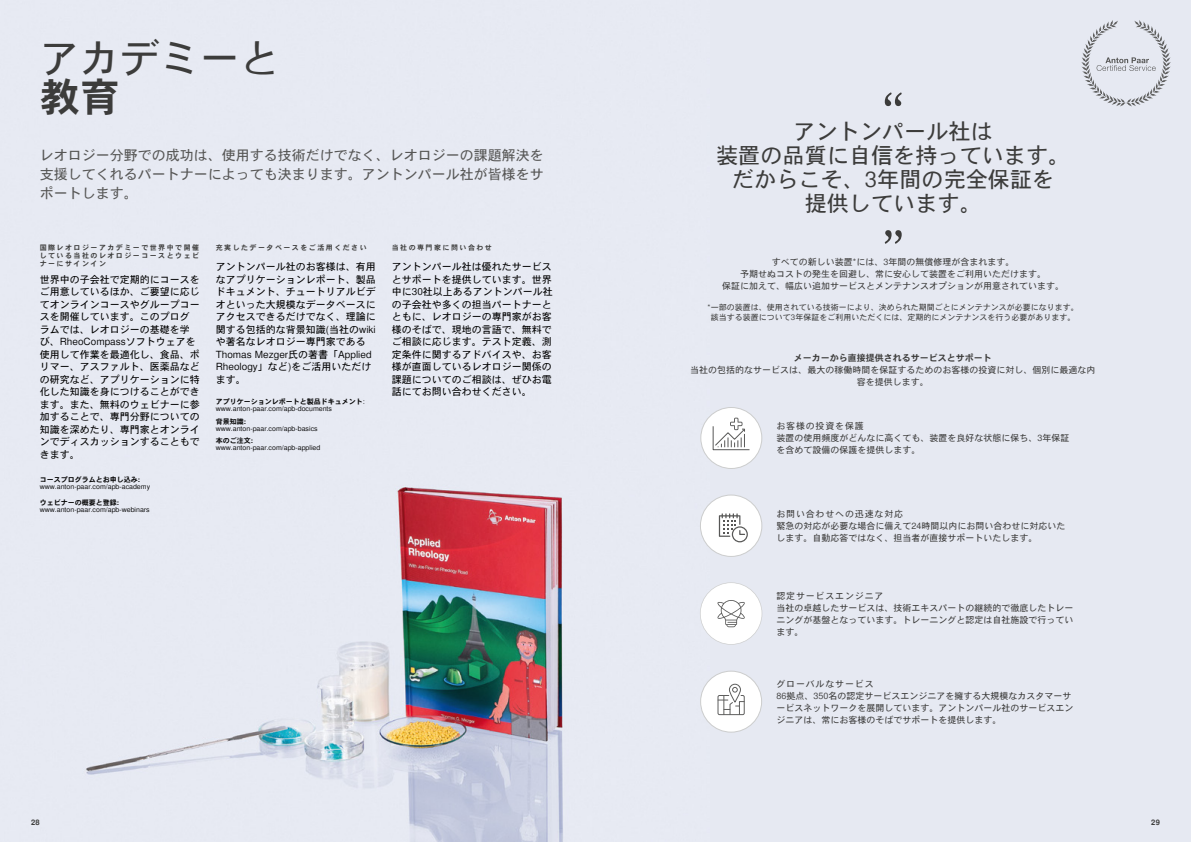
<style>
.page{position:relative;width:1191px;height:842px;background:#e6e9f2}
.page>*{position:absolute;margin:0;border:0;box-sizing:border-box;transform-origin:0 0}
.t1{font:40px "URW Heisei Gothic";color:#3c3c3b}
.t2{font:700 40px "URW Heisei Gothic";color:#3c3c3b}
.t3{font:22.1px/24px "URW Heisei Gothic";color:#3c3c3b;text-align:center}
.t4{font:14px/19px "URW Heisei Gothic";color:#575756;text-align:justify}
.t5{font:10px/12.5px "URW Heisei Gothic";color:#000}
.t6{font:9px/12px "URW Heisei Gothic";color:#3c3c3b}
.t7{font:700 9px "URW Heisei Gothic";color:#3c3c3b}
.t8{font:8px/9.6px "URW Heisei Gothic";color:#3c3c3b;text-align:center}
.t9{font:700 8px "URW Heisei Gothic";color:#3c3c3b}
.t10{font:7px/7px "URW Heisei Gothic";color:#000}
.t11{font:700 7px/8px "URW Heisei Gothic";letter-spacing:.21em;color:#3c3c3b;text-align:justify}
.t12{font:700 7px "URW Heisei Gothic";color:#000}
.s1{font-weight:700}
</style>
<div class="page">
<img style="left:86px;top:418px;width:623px;height:424px">
<svg style="left:884px;top:92px;width:17px;height:14px"></svg>
<svg style="left:884px;top:230px;width:17px;height:14px"></svg>
<svg style="left:1081px;top:20px;width:89px;height:87px"></svg>
<div style="left:701px;top:407px;width:61px;height:61px;background:#fff;border-radius:50%"></div>
<div style="left:700px;top:407px;width:62px;height:62px;border:1px solid #cccdcd;border-radius:50%"></div>
<svg style="left:712px;top:418px;width:38px;height:32px"></svg>
<div style="left:700px;top:495px;width:62px;height:61px;background:#fff;border-radius:50%"></div>
<div style="left:700px;top:495px;width:62px;height:62px;border:1px solid #cccdcd;border-radius:50%"></div>
<svg style="left:719px;top:513px;width:29px;height:29px"></svg>
<svg style="left:700px;top:582px;width:62px;height:63px"></svg>
<div style="left:700px;top:671px;width:61px;height:61px;background:#fff;border-radius:50%"></div>
<div style="left:700px;top:671px;width:62px;height:61px;border:1px solid #cccdcd;border-radius:50%"></div>
<div style="left:717px;top:695px;width:27px;height:20px;border:1px solid #5e5e5d"></div>
<div style="left:729px;top:684px;width:12px;height:19px;border:1px solid #5e5e5d;border-radius:6px"></div>
<svg style="left:718px;top:687px;width:27px;height:28px"></svg>
<h1 class="t1" style="left:40px;top:29px;width:241px">アカデミーと</h1>
<h1 class="t2" style="left:40px;top:75px;width:81px">教育</h1>
<h3 class="t4" style="left:40px;top:145px;width:505px">レオロジー分野での成功は、使用する技術だけでなく、レオロジーの課題解決を支援してくれるパートナーによっても決まります。アントンパール社が皆様をサポートします。</h3>
<p class="t11" style="left:40px;top:244px;width:161px">国際レオロジーアカデミーで世界中で開催している当社のレオロジーコースとウェビナーにサインイン</p>
<p class="t5" style="left:40px;top:272px;width:161px">世界中の子会社で定期的にコースをご用意しているほか、ご要望に応じてオンラインコースやグループコースを開催しています。このプログラムでは、レオロジーの基礎を学び、RheoCompassソフトウェアを使用して作業を最適化し、食品、ポリマー、アスファルト、医薬品などの研究など、アプリケーションに特化した知識を身につけることができます。また、無料のウェビナーに参加することで、専門分野についての知識を深めたり、専門家とオンラインでディスカッションすることもできます。</p>
<p class="t12" style="left:40px;top:476px;width:102px">コースプログラムとお申し込み:</p>
<p class="t10" style="left:40px;top:483px;width:112px">www.anton-paar.com/apb-academy</p>
<p class="t12" style="left:40px;top:498px;width:81px">ウェビナーの概要と登録:</p>
<p class="t10" style="left:40px;top:505px;width:112px">www.anton-paar.com/apb-webinars</p>
<p class="t11" style="left:216px;top:244px;width:152px">充実したデータベースをご活用ください</p>
<p class="t5" style="left:216px;top:260px;width:161px">アントンパール社のお客様は、有用なアプリケーションレポート、製品ドキュメント、チュートリアルビデオといった大規模なデータベースにアクセスできるだけでなく、理論に関する包括的な背景知識(当社のwikiや著名なレオロジー専門家である<br>Thomas Mezger氏の著書「Applied<br>Rheology」など)をご活用いただけます。</p>
<p class="t10" style="left:216px;top:398px;width:150px"><span class="s1">アプリケーションレポートと製品ドキュメント</span>: www.anton-paar.com/apb-documents</p>
<p class="t12" style="left:216px;top:417px;width:32px">背景知識:</p>
<p class="t10" style="left:216px;top:424px;width:103px">www.anton-paar.com/apb-basics</p>
<p class="t12" style="left:216px;top:437px;width:39px">本のご注文:</p>
<p class="t10" style="left:216px;top:444px;width:106px">www.anton-paar.com/apb-applied</p>
<p class="t11" style="left:392px;top:244px;width:102px">当社の専門家に問い合わせ</p>
<p class="t5" style="left:392px;top:260px;width:163px;text-align:justify">アントンパール社は優れたサービスとサポートを提供しています。世界中に30社以上あるアントンパール社の子会社や多くの担当パートナーとともに、レオロジーの専門家がお客様のそばで、現地の言語で、無料でご相談に応じます。テスト定義、測定条件に関するアドバイスや、お客様が直面しているレオロジー関係の課題についてのご相談は、ぜひお電話にてお問い合わせください。</p>
<h2 class="t3" style="left:716px;top:118px;width:356px">アントンパール社は<br>装置の品質に自信を持っています。だからこそ、3年間の完全保証を<br>提供しています。</h2>
<p class="t6" style="left:722px;top:256px;width:343px;text-align:center">すべての新しい装置*には、3年間の無償修理が含まれます。<br>予期せぬコストの発生を回避し、常に安心して装置をご利用いただけます。<br>保証に加えて、幅広い追加サービスとメンテナンスオプションが用意されています。</p>
<p class="t8" style="left:707px;top:302px;width:373px">*一部の装置は、使用されている技術ーにより、決められた期間ごとにメンテナンスが必要になります。該当する装置について3年保証をご利用いただくには、定期的にメンテナンスを行う必要があります。</p>
<p class="t7" style="left:794px;top:353px;width:199px">メーカーから直接提供されるサービスとサポート</p>
<p class="t6" style="left:690px;top:364px;width:406px;text-align:center">当社の包括的なサービスは、最大の稼働時間を保証するためのお客様の投資に対し、個別に最適な内容を提供します。</p>
<p class="t6" style="left:776px;top:419px;width:295px">お客様の投資を保護<br>装置の使用頻度がどんなに高くても、装置を良好な状態に保ち、3年保証を含めて設備の保護を提供します。</p>
<p class="t6" style="left:776px;top:507px;width:291px">お問い合わせへの迅速な対応<br>緊急の対応が必要な場合に備えて24時間以内にお問い合わせに対応いたします。自動応答ではなく、担当者が直接サポートいたします。</p>
<p class="t6" style="left:776px;top:589px;width:298px">認定サービスエンジニア<br>当社の卓越したサービスは、技術エキスパートの継続的で徹底したトレーニングが基盤となっています。トレーニングと認定は自社施設で行っています。</p>
<p class="t6" style="left:776px;top:677px;width:298px">グローバルなサービス<br>86拠点、350名の認定サービスエンジニアを擁する大規模なカスタマーサービスネットワークを展開しています。アントンパール社のサービスエンジニアは、常にお客様のそばでサポートを提供します。</p>
<p class="t9" style="left:31px;top:817px;width:10px">28</p>
<p class="t9" style="left:1151px;top:817px;width:10px">29</p>
</div>
